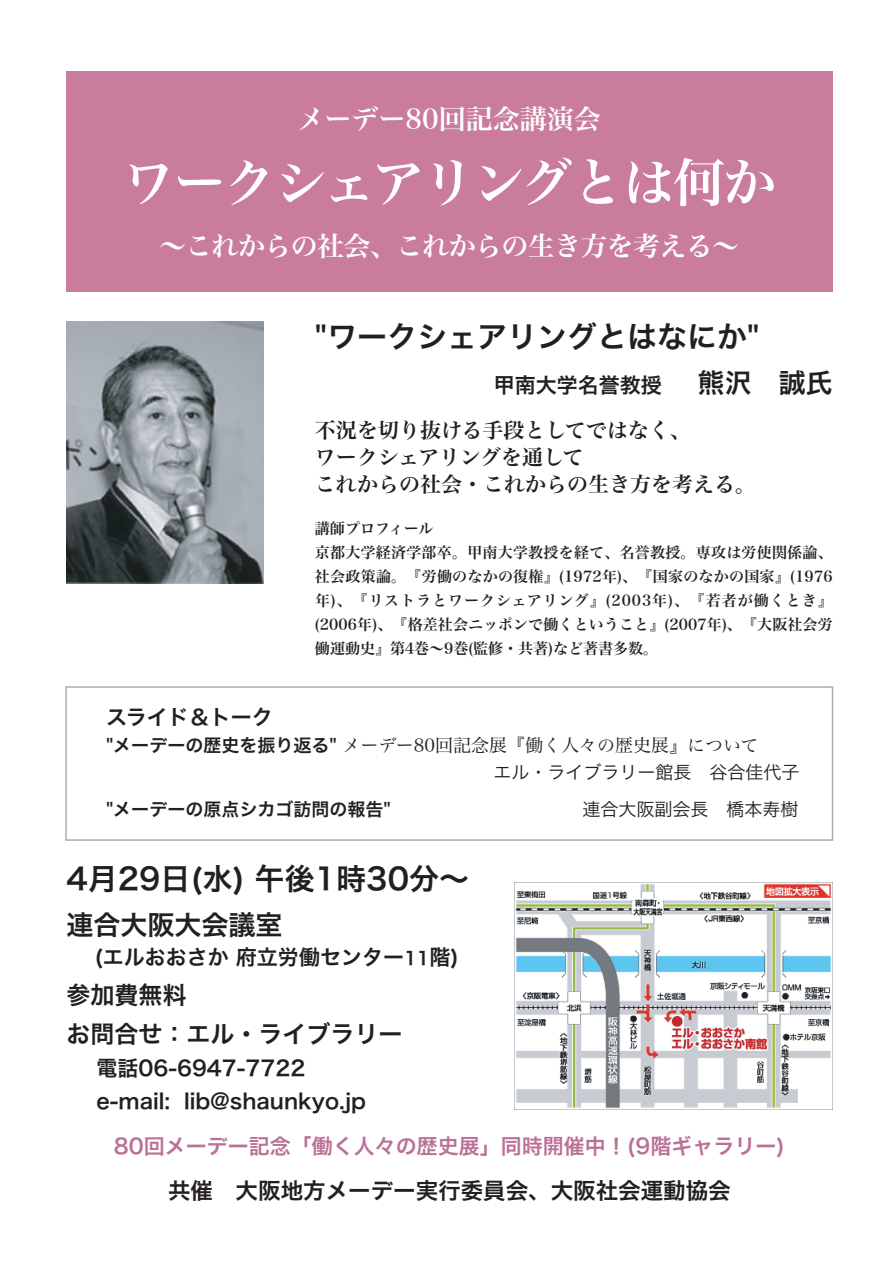
<style>
.page{position:relative;width:893px;height:1263px;background:#fff}
.page>*{position:absolute;margin:0;border:0;box-sizing:border-box;transform-origin:0 0}
.t1{font:52.5px "Hira Min Pro W6";letter-spacing:-.035em;color:#fff}
.t2{font:30px "Hira Kaku Pro W6";color:#231f20}
.t3{font:27px "Hira Min Pro W6";letter-spacing:-.025em;color:#fff}
.t4{font:27px "Hira Min Pro W6";color:#fff}
.t5{font:27px "Hira Kaku Pro W6";color:#231f20}
.t6{font:24px/39px "Hira Kaku Pro W6";color:#231f20}
.t7{font:22.5px "Hira Kaku Pro W6";color:#231f20}
.t8{font:21px/33px "Hira Kaku Pro W6";color:#231f20}
.t9{font:21px/27px "Hira Min Pro W6";color:#231f20}
.t10{font:21px "Hira Kaku Pro W6";color:#ba7097}
.t11{font:18px "Hira Min Pro W3";color:#231f20}
.t12{font:18px "Hira Kaku Pro W3";color:#231f20}
.t13{font:18px "Hira Kaku Pro W6";color:#231f20}
.t14{font:15px/24px "Hira Min Pro W6";letter-spacing:.015em;color:#231f20}
.s1{font-family:"Hira Kaku Pro W6"}
.s2{font-size:18px}
</style>
<div class="page">
<div style="left:66px;top:71px;width:766px;height:221px;background:#c97c9b"></div>
<img style="left:515px;top:882px;width:317px;height:227px">
<img style="left:66px;top:322px;width:197px;height:262px">
<div style="left:65px;top:686px;width:768px;height:155px;border:2px solid #acadb1"></div>
<h3 class="t4" style="left:298px;top:95px;width:305px">メーデー80回記念講演会</h3>
<h1 class="t1" style="left:123px;top:136px;width:655px">ワークシェアリングとは何か</h1>
<h3 class="t3" style="left:159px;top:222px;width:581px">～これからの社会、これからの生き方を考える～</h3>
<h2 class="t2" style="left:315px;top:310px;width:446px">"ワークシェアリングとはなにか"</h2>
<h3 class="t8" style="left:494px;top:368px;width:169px">甲南大学名誉教授</h3>
<h3 class="t5" style="left:698px;top:358px;width:136px">熊沢 誠氏</h3>
<h3 class="t9" style="left:315px;top:415px;width:442px">不況を切り抜ける手段としてではなく、<br>ワークシェアリングを通して<br>これからの社会・これからの生き方を考える。</h3>
<p class="t14" style="left:315px;top:515px;width:519px">講師プロフィール<br>京都大学経済学部卒。甲南大学教授を経て、名誉教授。専攻は労使関係論、社会政策論。『労働のなかの復権』(1972年)、『国家のなかの国家』(1976年)、『リストラとワークシェアリング』(2003年)、『若者が働くとき』(2006年)、『格差社会ニッポンで働くということ』(2007年)、『大阪社会労働運動史』第4巻～9巻(監修・共著)など著書多数。</p>
<h3 class="t8" style="left:106px;top:699px;width:168px">スライド＆トーク</h3>
<p class="t11" style="left:106px;top:729px;width:654px"><span class="s1">"メーデーの歴史を振り返る"</span> メーデー80回記念展『働く人々の歴史展』について</p>
<p class="t12" style="left:493px;top:756px;width:307px">エル・ライブラリー館長 谷合佳代子</p>
<p class="t13" style="left:106px;top:793px;width:286px">"メーデーの原点シカゴ訪問の報告"</p>
<p class="t12" style="left:582px;top:793px;width:217px">連合大阪副会長 橋本寿樹</p>
<h2 class="t2" style="left:66px;top:851px;width:404px">4月29日(水) 午後1時30分～</h2>
<h3 class="t5" style="left:66px;top:900px;width:218px">連合大阪大会議室</h3>
<h3 class="t8" style="left:94px;top:940px;width:366px">(エルおおさか府立労働センター<span class="s2">11</span>階)</h3>
<h3 class="t6" style="left:66px;top:974px;width:338px">参加費無料<br>お問合せ：エル・ライブラリー</h3>
<h3 class="t8" style="left:96px;top:1051px;width:271px">電話06-6947-7722 e-mail: lib@shaunkyo.jp</h3>
<h3 class="t10" style="left:114px;top:1127px;width:672px">80回メーデー記念「働く人々の歴史展」同時開催中！(9階ギャラリー)</h3>
<h3 class="t7" style="left:168px;top:1170px;width:564px">共催 大阪地方メーデー実行委員会、大阪社会運動協会</h3>
</div>
